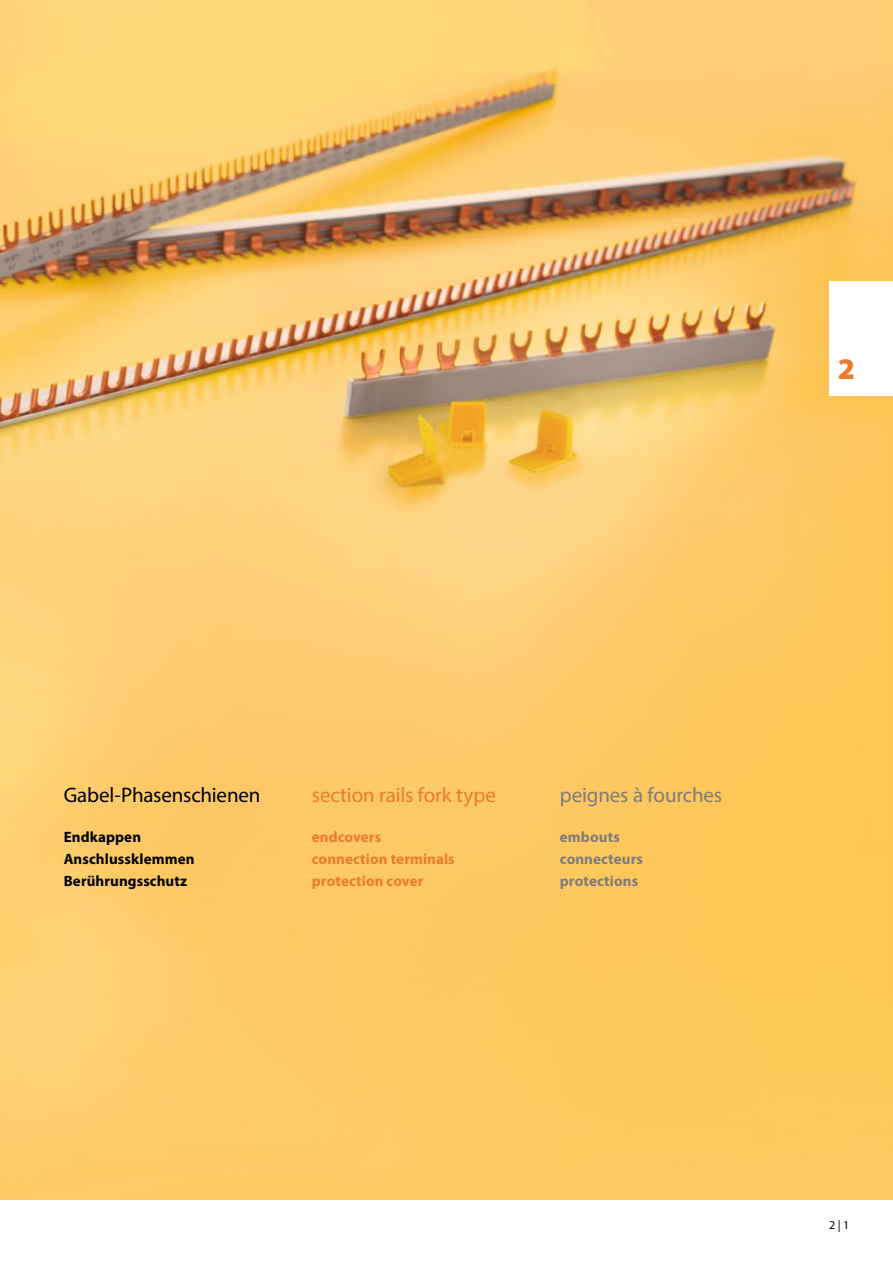
<style>
.page{position:relative;width:893px;height:1263px;background:#fff}
.page>*{position:absolute;margin:0;border:0;box-sizing:border-box;transform-origin:0 0}
.t1{font:900 30px "Myriad Pro";color:#ec7b30}
.t2{font:21px "Myriad Pro";letter-spacing:-.005em;color:#000}
.t3{font:21px "Myriad Pro";letter-spacing:-.005em;color:#ec7b30}
.t4{font:21px "Myriad Pro";letter-spacing:-.01em;color:#7f7c7a}
.t5{font:700 15px/22.2px "Myriad Pro";letter-spacing:.005em;color:#ec7b30}
.t6{font:700 15px/22.2px "Myriad Pro";letter-spacing:.005em;color:#000}
.t7{font:700 15px/22.2px "Myriad Pro";letter-spacing:.005em;color:#7f7c7a}
.t8{font:12px "Myriad Pro";color:#000}
</style>
<div class="page">
<img style="left:0;top:0;width:893px;height:1200px">
<div style="left:829px;top:281px;width:64px;height:114px;background:#fff"></div>
<h1 class="t1" style="left:838px;top:349px;width:19px">2</h1>
<h2 class="t2" style="left:64px;top:782px;width:198px">Gabel-Phasenschienen</h2>
<p class="t6" style="left:64px;top:825px;width:132px">Endkappen<br>Anschlussklemmen<br>Berührungsschutz</p>
<h2 class="t3" style="left:312px;top:782px;width:186px">section rails fork type</h2>
<p class="t5" style="left:312px;top:825px;width:144px">endcovers connection terminals protection cover</p>
<h2 class="t4" style="left:560px;top:782px;width:164px">peignes à fourches</h2>
<p class="t7" style="left:560px;top:825px;width:85px">embouts connecteurs protections</p>
<p class="t8" style="left:829px;top:1218px;width:22px">2 | 1</p>
</div>
